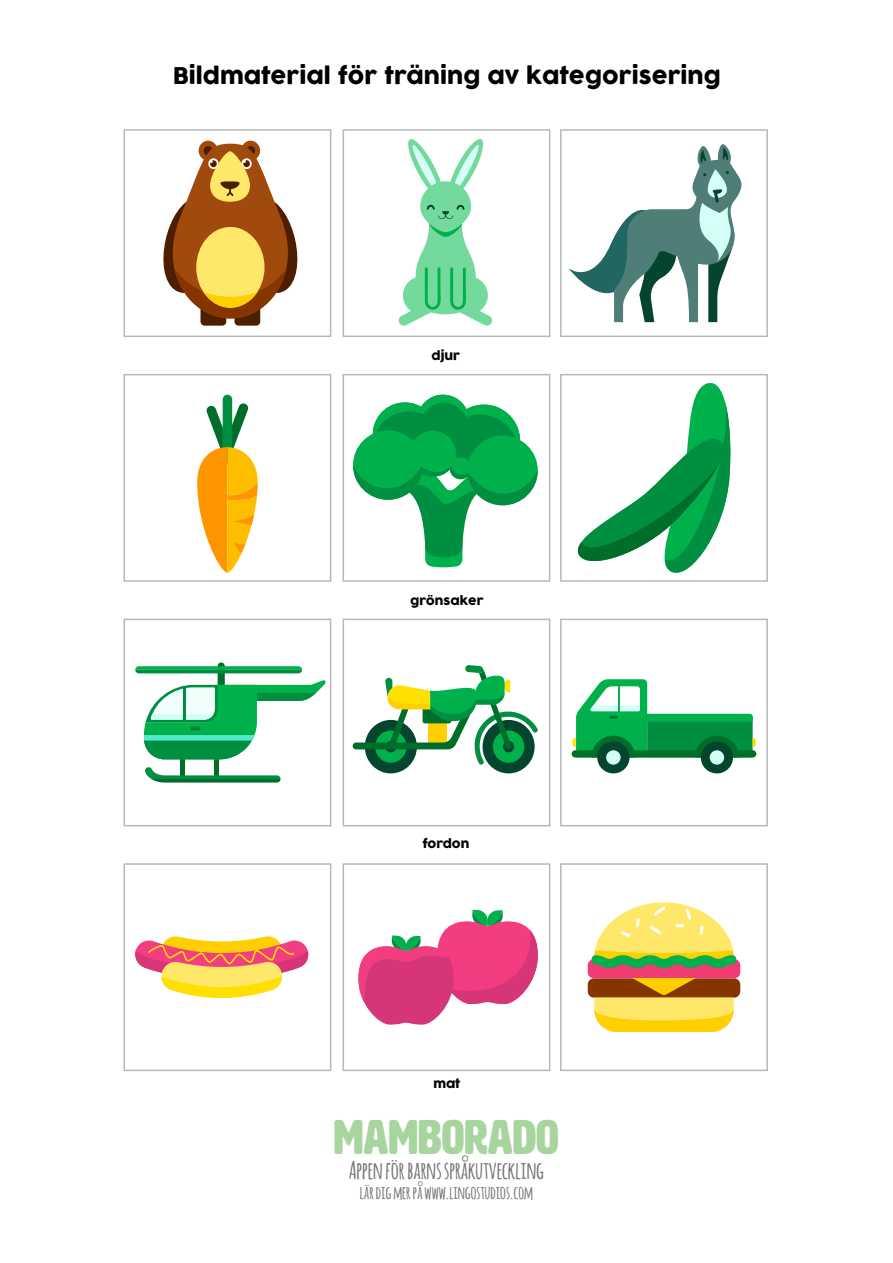
<style>
.page{position:relative;width:893px;height:1263px;background:#fff}
.page>*{position:absolute;margin:0;border:0;box-sizing:border-box;transform-origin:0 0}
.t1{font:48px "HWT Artz";color:#a8d59f}
.t2{font:700 24px "Amatic";color:#737474}
.t3{font:22.5px "COCOGOOSE";color:#000}
.t4{font:700 18px "Amatic";color:#737474}
.t5{font:12px "COCOGOOSE";color:#000}
</style>
<div class="page">
<div style="left:124px;top:129px;width:207px;height:208px;border:2px solid #b6b8ba"></div>
<div style="left:560px;top:129px;width:208px;height:208px;border:2px solid #b6b8ba"></div>
<div style="left:343px;top:129px;width:207px;height:208px;border:2px solid #b6b8ba"></div>
<div style="left:124px;top:374px;width:207px;height:208px;border:2px solid #b6b8ba"></div>
<div style="left:560px;top:374px;width:208px;height:208px;border:2px solid #b6b8ba"></div>
<div style="left:343px;top:374px;width:207px;height:208px;border:2px solid #b6b8ba"></div>
<div style="left:124px;top:619px;width:207px;height:207px;border:2px solid #b6b8ba"></div>
<div style="left:560px;top:619px;width:208px;height:207px;border:2px solid #b6b8ba"></div>
<div style="left:343px;top:619px;width:207px;height:207px;border:2px solid #b6b8ba"></div>
<div style="left:124px;top:863px;width:207px;height:208px;border:2px solid #b6b8ba"></div>
<div style="left:560px;top:863px;width:208px;height:208px;border:2px solid #b6b8ba"></div>
<div style="left:343px;top:863px;width:207px;height:208px;border:2px solid #b6b8ba"></div>
<div style="left:199px;top:141px;width:19px;height:20px;background:#a14a0d;border-radius:50%"></div>
<svg style="left:241px;top:141px;width:19px;height:20px"></svg>
<svg style="left:163px;top:144px;width:135px;height:182px"></svg>
<svg style="left:398px;top:139px;width:94px;height:187px"></svg>
<svg style="left:568px;top:144px;width:174px;height:178px"></svg>
<svg style="left:135px;top:936px;width:174px;height:62px"></svg>
<div style="left:223px;top:395px;width:9px;height:61px;background:#008f40;border-radius:5px"></div>
<svg style="left:197px;top:403px;width:61px;height:170px"></svg>
<svg style="left:353px;top:395px;width:185px;height:173px"></svg>
<svg style="left:577px;top:382px;width:154px;height:191px"></svg>
<div style="left:180px;top:759px;width:5px;height:20px;background:#006e2b"></div>
<hr style="left:214px;top:759px;width:4px;height:20px;background:#006e2b">
<svg style="left:145px;top:767px;width:136px;height:15px"></svg>
<svg style="left:135px;top:662px;width:191px;height:97px"></svg>
<div style="left:482px;top:720px;width:53px;height:53px;background:#05452e;border-radius:50%"></div>
<div style="left:365px;top:720px;width:52px;height:53px;background:#05452e;border-radius:50%"></div>
<svg style="left:353px;top:665px;width:185px;height:101px"></svg>
<div style="left:572px;top:750px;width:184px;height:7px;background:#006e2b;border-radius:4px"></div>
<div style="left:597px;top:741px;width:32px;height:32px;background:#05452e;border-radius:50%"></div>
<div style="left:606px;top:750px;width:15px;height:15px;background:#d4fff7;border-radius:50%"></div>
<div style="left:701px;top:741px;width:32px;height:32px;background:#05452e;border-radius:50%"></div>
<div style="left:710px;top:750px;width:14px;height:15px;background:#d4fff7;border-radius:50%"></div>
<svg style="left:573px;top:679px;width:183px;height:78px"></svg>
<div style="left:588px;top:978px;width:152px;height:20px;background:#853600;border-radius:6px"></div>
<div style="left:588px;top:959px;width:152px;height:19px;background:#f03b73;border-radius:6px"></div>
<svg style="left:594px;top:978px;width:140px;height:54px"></svg>
<svg style="left:590px;top:902px;width:148px;height:66px"></svg>
<svg style="left:358px;top:910px;width:180px;height:114px"></svg>
<p class="t3" style="left:173px;top:59px;width:550px">Bildmaterial för träning av kategorisering</p>
<p class="t5" style="left:432px;top:347px;width:30px">djur</p>
<p class="t5" style="left:410px;top:591px;width:75px">grönsaker</p>
<p class="t5" style="left:422px;top:834px;width:49px">fordon</p>
<p class="t5" style="left:433px;top:1074px;width:29px">mat</p>
<h1 class="t1" style="left:334px;top:1111px;width:226px">MAMBORADO</h1>
<p class="t2" style="left:349px;top:1152px;width:197px">Appen för barns språkutveckling</p>
<p class="t4" style="left:360px;top:1180px;width:175px">lär dig mer på www.lingostudios.com</p>
</div>
